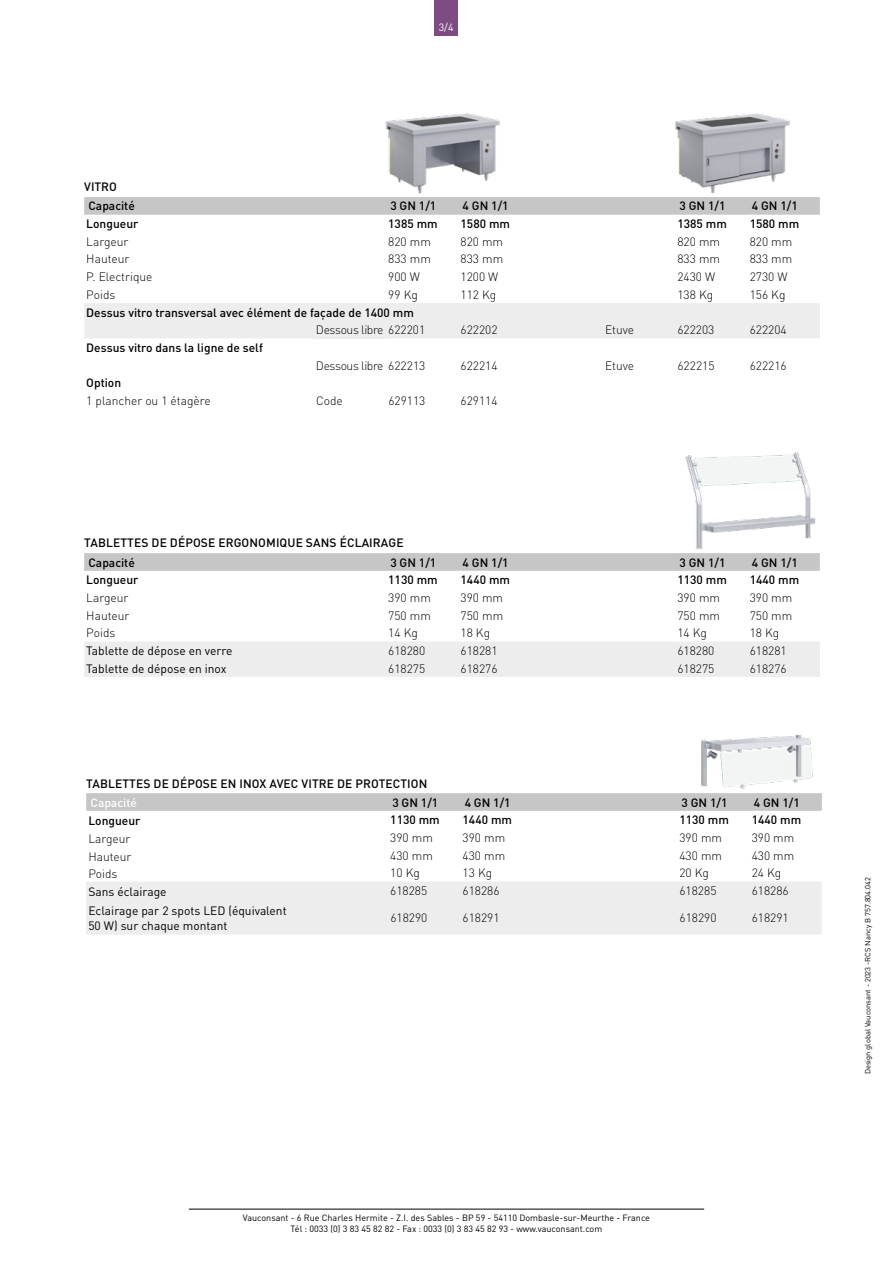
<style>
.page{position:relative;width:893px;height:1263px;background:#fff}
.page>*{position:absolute;margin:0;border:0;box-sizing:border-box;transform-origin:0 0}
.t1{font:300 12px/17.7px "DIN Pro";color:#000;text-align:justify}
.t2{font:500 12px/19.4px "DIN Pro";color:#000}
.t3{font:12px/17.7px "DIN Pro";color:#000}
.t4{font:300 12px "DIN Pro";letter-spacing:-.03em;color:#000}
.t5{font:500 12px "DIN Pro";color:#fff}
.t6{font:10.5px "DIN Pro";color:#fff}
.t7{font:9px/10.8px "DIN Pro";color:#000;text-align:center}
.t8{font:7.5px "DIN Pro";color:#000}
</style>
<div class="page">
<div style="left:435px;top:0;width:23px;height:36px;background:#7e4c82"></div>
<hr style="left:189px;top:1209px;width:515px;height:1px;background:#000">
<svg style="left:84px;top:197px;width:736px;height:18px;background:#c7c7c7"></svg>
<div style="left:84px;top:303px;width:736px;height:35px;background:#ededed"></div>
<div style="left:84px;top:553px;width:736px;height:18px;background:#c6c6c6"></div>
<div style="left:84px;top:642px;width:736px;height:35px;background:#ededed"></div>
<img style="left:685px;top:452px;width:131px;height:98px">
<img style="left:375px;top:113px;width:134px;height:97px">
<img style="left:667px;top:113px;width:132px;height:100px">
<img style="left:701px;top:734px;width:112px;height:55px">
<div style="left:86px;top:793px;width:736px;height:18px;background:#c6c6c6"></div>
<div style="left:86px;top:882px;width:736px;height:52px;background:#ededed"></div>
<div style="left:314px;top:321px;width:72px;height:17px;background:#ededed"></div>
<p class="t6" style="left:439px;top:20px;width:16px">3/4</p>
<p class="t2" style="left:88px;top:177px;width:48px;text-indent:-4px">VITRO<br>Capacité</p>
<p class="t2" style="left:86px;top:214px;width:54px">Longueur</p>
<p class="t1" style="left:86px;top:232px;width:68px;text-align:left">Largeur<br>Hauteur<br>P. Electrique<br>Poids</p>
<p class="t2" style="left:86px;top:302px;width:329px">Dessus vitro transversal avec élément de façade de 1400 mm</p>
<p class="t2" style="left:390px;top:196px;width:47px">3 GN 1/1</p>
<p class="t2" style="left:463px;top:196px;width:47px">4 GN 1/1</p>
<p class="t2" style="left:679px;top:196px;width:47px">3 GN 1/1</p>
<p class="t2" style="left:752px;top:196px;width:47px">4 GN 1/1</p>
<p class="t2" style="left:388px;top:214px;width:51px">1385 mm</p>
<p class="t2" style="left:461px;top:214px;width:51px">1580 mm</p>
<p class="t2" style="left:677px;top:214px;width:51px">1385 mm</p>
<p class="t2" style="left:750px;top:214px;width:51px">1580 mm</p>
<p class="t1" style="left:388px;top:232px;width:44px">820 mm</p>
<p class="t1" style="left:461px;top:232px;width:44px">820 mm</p>
<p class="t1" style="left:677px;top:232px;width:44px">820 mm</p>
<p class="t1" style="left:750px;top:232px;width:44px">820 mm</p>
<p class="t1" style="left:388px;top:250px;width:44px">833 mm</p>
<p class="t1" style="left:461px;top:250px;width:44px">833 mm</p>
<p class="t1" style="left:677px;top:250px;width:44px">833 mm</p>
<p class="t1" style="left:750px;top:250px;width:44px">833 mm</p>
<p class="t1" style="left:388px;top:267px;width:33px">900 W</p>
<p class="t1" style="left:461px;top:267px;width:39px">1200 W</p>
<p class="t1" style="left:677px;top:267px;width:39px">2430 W</p>
<p class="t1" style="left:750px;top:267px;width:39px">2730 W</p>
<p class="t1" style="left:388px;top:285px;width:31px">99 Kg</p>
<p class="t1" style="left:461px;top:285px;width:37px">112 Kg</p>
<p class="t1" style="left:677px;top:285px;width:37px">138 Kg</p>
<p class="t1" style="left:750px;top:285px;width:37px">156 Kg</p>
<p class="t4" style="left:316px;top:322px;width:111px">Dessous libre 622201</p>
<p class="t1" style="left:461px;top:320px;width:39px">622202</p>
<p class="t1" style="left:677px;top:320px;width:39px">622203</p>
<p class="t1" style="left:750px;top:320px;width:39px">622204</p>
<p class="t4" style="left:316px;top:357px;width:111px">Dessous libre 622213</p>
<p class="t1" style="left:461px;top:356px;width:39px">622214</p>
<p class="t1" style="left:677px;top:356px;width:39px">622215</p>
<p class="t1" style="left:750px;top:356px;width:39px">622216</p>
<p class="t1" style="left:316px;top:391px;width:28px">Code</p>
<p class="t1" style="left:388px;top:391px;width:39px">629113</p>
<p class="t1" style="left:461px;top:391px;width:39px">629114</p>
<p class="t1" style="left:605px;top:320px;width:31px">Etuve</p>
<p class="t2" style="left:86px;top:337px;width:178px">Dessus vitro dans la ligne de self</p>
<p class="t1" style="left:605px;top:356px;width:31px">Etuve</p>
<p class="t2" style="left:86px;top:373px;width:36px">Option</p>
<p class="t1" style="left:86px;top:391px;width:126px">1 plancher ou 1 étagère</p>
<p class="t2" style="left:88px;top:533px;width:317px;text-indent:-4px">TABLETTES DE DÉPOSE ERGONOMIQUE SANS ÉCLAIRAGE<br>Capacité</p>
<p class="t2" style="left:86px;top:570px;width:54px">Longueur</p>
<p class="t1" style="left:86px;top:588px;width:45px">Largeur Hauteur Poids</p>
<p class="t3" style="left:86px;top:641px;width:148px">Tablette de dépose en verre<br>Tablette de dépose en inox</p>
<p class="t2" style="left:390px;top:552px;width:47px">3 GN 1/1</p>
<p class="t2" style="left:463px;top:552px;width:47px">4 GN 1/1</p>
<p class="t2" style="left:679px;top:552px;width:47px">3 GN 1/1</p>
<p class="t2" style="left:752px;top:552px;width:47px">4 GN 1/1</p>
<p class="t2" style="left:388px;top:570px;width:51px">1130 mm</p>
<p class="t2" style="left:461px;top:570px;width:51px">1440 mm</p>
<p class="t2" style="left:677px;top:570px;width:51px">1130 mm</p>
<p class="t2" style="left:750px;top:570px;width:51px">1440 mm</p>
<p class="t1" style="left:388px;top:588px;width:44px">390 mm</p>
<p class="t1" style="left:461px;top:588px;width:44px">390 mm</p>
<p class="t1" style="left:677px;top:588px;width:44px">390 mm</p>
<p class="t1" style="left:750px;top:588px;width:44px">390 mm</p>
<p class="t1" style="left:388px;top:606px;width:44px">750 mm</p>
<p class="t1" style="left:461px;top:606px;width:44px">750 mm</p>
<p class="t1" style="left:677px;top:606px;width:44px">750 mm</p>
<p class="t1" style="left:750px;top:606px;width:44px">750 mm</p>
<p class="t1" style="left:388px;top:624px;width:31px">14 Kg</p>
<p class="t1" style="left:461px;top:624px;width:31px">18 Kg</p>
<p class="t1" style="left:677px;top:624px;width:31px">14 Kg</p>
<p class="t1" style="left:750px;top:624px;width:31px">18 Kg</p>
<p class="t1" style="left:388px;top:641px;width:39px">618280</p>
<p class="t1" style="left:461px;top:641px;width:39px">618281</p>
<p class="t1" style="left:677px;top:641px;width:39px">618280</p>
<p class="t1" style="left:750px;top:641px;width:39px">618281</p>
<p class="t1" style="left:388px;top:659px;width:39px">618275</p>
<p class="t1" style="left:461px;top:659px;width:39px">618276</p>
<p class="t1" style="left:677px;top:659px;width:39px">618275</p>
<p class="t1" style="left:750px;top:659px;width:39px">618276</p>
<p class="t2" style="left:86px;top:773px;width:343px">TABLETTES DE DÉPOSE EN INOX AVEC VITRE DE PROTECTION</p>
<p class="t5" style="left:90px;top:795px;width:48px">Capacité</p>
<p class="t2" style="left:88px;top:811px;width:54px">Longueur</p>
<p class="t1" style="left:88px;top:829px;width:45px">Largeur Hauteur Poids</p>
<p class="t3" style="left:88px;top:881px;width:200px;line-height:19.4px">Sans éclairage<br>Eclairage par 2 spots LED (équivalent</p>
<p class="t3" style="left:88px;top:916px;width:141px">50 W) sur chaque montant</p>
<p class="t2" style="left:392px;top:792px;width:47px">3 GN 1/1</p>
<p class="t2" style="left:465px;top:792px;width:47px">4 GN 1/1</p>
<p class="t2" style="left:681px;top:792px;width:47px">3 GN 1/1</p>
<p class="t2" style="left:754px;top:792px;width:47px">4 GN 1/1</p>
<p class="t2" style="left:390px;top:810px;width:51px">1130 mm</p>
<p class="t2" style="left:463px;top:810px;width:51px">1440 mm</p>
<p class="t2" style="left:679px;top:810px;width:51px">1130 mm</p>
<p class="t2" style="left:752px;top:810px;width:51px">1440 mm</p>
<p class="t1" style="left:390px;top:828px;width:44px">390 mm</p>
<p class="t1" style="left:463px;top:828px;width:44px">390 mm</p>
<p class="t1" style="left:679px;top:828px;width:44px">390 mm</p>
<p class="t1" style="left:752px;top:828px;width:44px">390 mm</p>
<p class="t1" style="left:390px;top:846px;width:44px">430 mm</p>
<p class="t1" style="left:463px;top:846px;width:44px">430 mm</p>
<p class="t1" style="left:679px;top:846px;width:44px">430 mm</p>
<p class="t1" style="left:752px;top:846px;width:44px">430 mm</p>
<p class="t1" style="left:390px;top:864px;width:31px">10 Kg</p>
<p class="t1" style="left:463px;top:864px;width:31px">13 Kg</p>
<p class="t1" style="left:679px;top:864px;width:31px">20 Kg</p>
<p class="t1" style="left:752px;top:864px;width:31px">24 Kg</p>
<p class="t1" style="left:390px;top:881px;width:39px">618285</p>
<p class="t1" style="left:463px;top:881px;width:39px">618286</p>
<p class="t1" style="left:679px;top:881px;width:39px">618285</p>
<p class="t1" style="left:752px;top:881px;width:39px">618286</p>
<p class="t1" style="left:390px;top:908px;width:39px">618290</p>
<p class="t1" style="left:463px;top:908px;width:39px">618291</p>
<p class="t1" style="left:679px;top:908px;width:39px">618290</p>
<p class="t1" style="left:752px;top:908px;width:39px">618291</p>
<p class="t7" style="left:243px;top:1212px;width:409px">Vauconsant - 6 Rue Charles Hermite - Z.I. des Sables - BP 59 - 54110 Dombasle-sur-Meurthe - France<br>Tél : 0033 (0) 3 83 45 82 82 - Fax : 0033 (0) 3 83 45 82 93 - www.vauconsant.com</p>
<p class="t8" style="left:863px;top:1074px;width:199px;rotate:-90deg">Design global Vauconsant - 2023 -RCS Nancy B 757.804.042</p>
</div>
